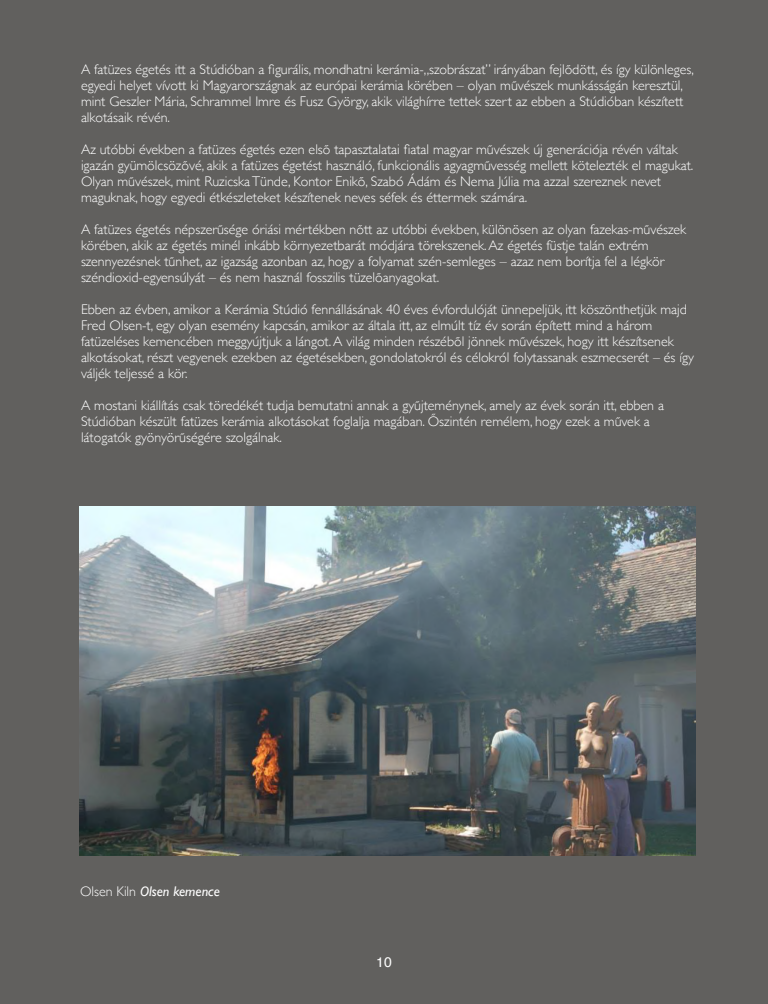
<style>
.page{position:relative;width:768px;height:1004px;background:#61605e}
.page>*{position:absolute;margin:0;border:0;box-sizing:border-box;transform-origin:0 0}
.t1{font:300 14px/16px "Gill Sans";color:#fff}
.t2{font:italic 14px "Gill Sans";color:#fff}
.t3{font:14px "Helvetica";color:#fff}
.s1{font-weight:300;font-style:normal}
</style>
<div class="page">
<img style="left:79px;top:506px;width:617px;height:350px">
<p class="t1" style="left:81px;top:62px;width:614px">A fatüzes égetés itt a Stúdióban a figurális, mondhatni kerámia-„szobrászat” irányában fejlődött, és így különleges, egyedi helyet vívott ki Magyarországnak az európai kerámia körében – olyan művészek munkásságán keresztül, mint Geszler Mária, Schrammel Imre és Fusz György, akik világhírre tettek szert az ebben a Stúdióban készített alkotásaik révén.</p>
<p class="t1" style="left:81px;top:142px;width:614px">Az utóbbi években a fatüzes égetés ezen első tapasztalatai fiatal magyar művészek új generációja révén váltak igazán gyümölcsözővé, akik a fatüzes égetést használó, funkcionális agyagművesség mellett kötelezték el magukat.<br>Olyan művészek, mint Ruzicska Tünde, Kontor Enikő, Szabó Ádám és Nema Júlia ma azzal szereznek nevet maguknak, hogy egyedi étkészleteket készítenek neves séfek és éttermek számára.</p>
<p class="t1" style="left:81px;top:222px;width:607px">A fatüzes égetés népszerűsége óriási mértékben nőtt az utóbbi években, különösen az olyan fazekas-művészek körében, akik az égetés minél inkább környezetbarát módjára törekszenek. Az égetés füstje talán extrém szennyezésnek tűnhet, az igazság azonban az, hogy a folyamat szén-semleges – azaz nem borítja fel a légkör széndioxid-egyensúlyát – és nem használ fosszilis tüzelőanyagokat.</p>
<p class="t1" style="left:81px;top:302px;width:614px">Ebben az évben, amikor a Kerámia Stúdió fennállásának 40 éves évfordulóját ünnepeljük, itt köszönthetjük majd Fred Olsen-t, egy olyan esemény kapcsán, amikor az általa itt, az elmúlt tíz év során épített mind a három fatüzeléses kemencében meggyújtjuk a lángot. A világ minden részéből jönnek művészek, hogy itt készítsenek alkotásokat, részt vegyenek ezekben az égetésekben, gondolatokról és célokról folytassanak eszmecserét – és így váljék teljessé a kör.</p>
<p class="t1" style="left:81px;top:398px;width:585px">A mostani kiállítás csak töredékét tudja bemutatni annak a gyűjteménynek, amely az évek során itt, ebben a<br>Stúdióban készült fatüzes kerámia alkotásokat foglalja magában. Őszintén remélem, hogy ezek a művek a látogatók gyönyörűségére szolgálnak.</p>
<p class="t2" style="left:80px;top:886px;width:141px"><span class="s1">Olsen Kiln</span> Olsen kemence</p>
<p class="t3" style="left:376px;top:956px;width:17px">10</p>
</div>
